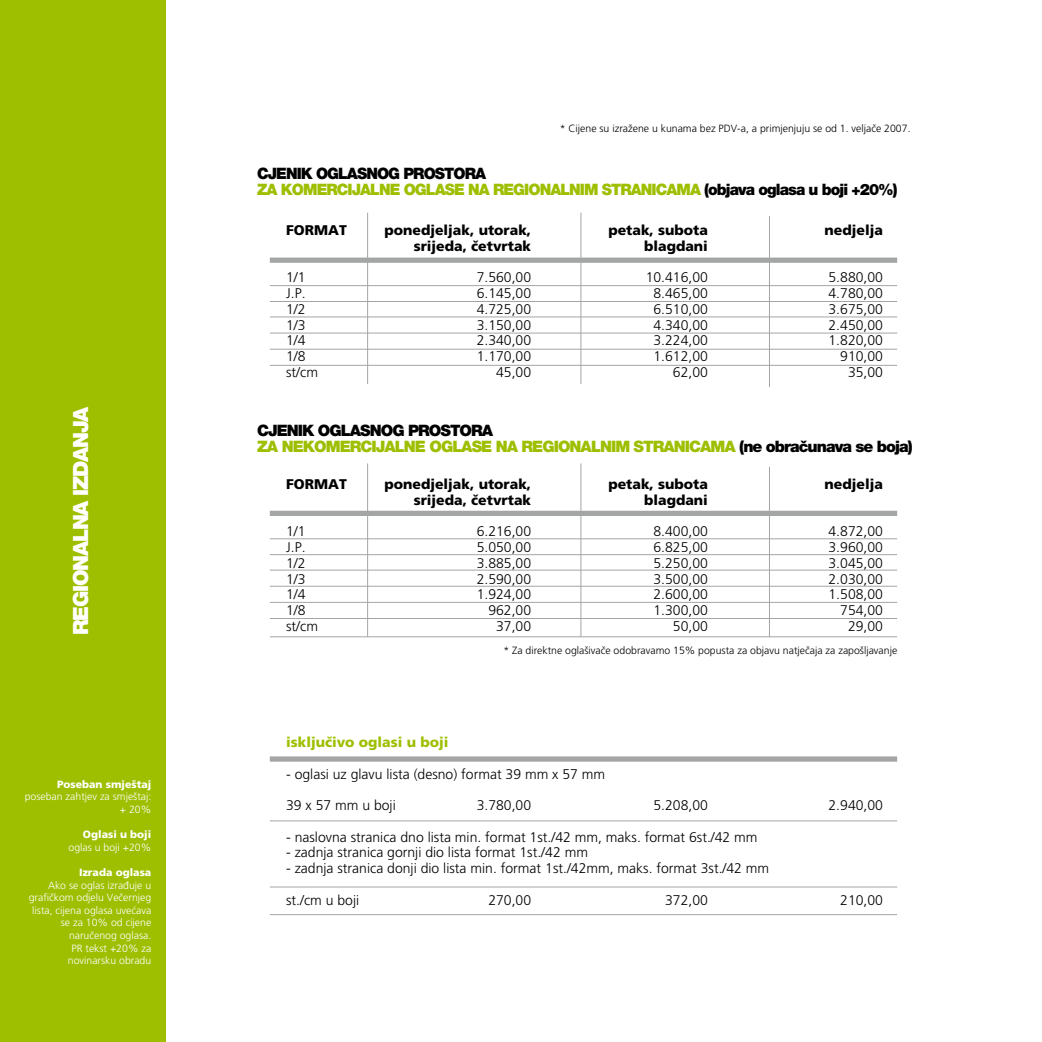
<style>
.page{position:relative;width:1042px;height:1042px;background:#fff}
.page>*{position:absolute;margin:0;border:0;box-sizing:border-box;transform-origin:0 0}
.t1{font:900 21px "VL Helvetica Neue";letter-spacing:-.06em;color:#fff}
.t2{font:900 15.75px/15.8px "VL Helvetica Neue";letter-spacing:-.06em;color:#000}
.t3{font:900 15.75px/15.8px "VL Helvetica Neue";letter-spacing:-.06em;color:#9dbf00}
.t4{font:300 14px "VL Frutiger";color:#000}
.t5{font:900 14px "VL Frutiger";color:#000}
.t6{font:900 14px "VL Frutiger";color:#9dbf00}
.t7{font:300 10.5px/12.6px "VL Frutiger";color:#fff;text-align:right}
.t8{font:300 10.5px "VL Frutiger";color:#000}
.t9{font:900 10.5px "VL Frutiger";color:#fff}
.s1{color:#9dbf00}
.s2{color:#000}
</style>
<div class="page">
<div style="left:0;top:0;width:165px;height:1042px;background:#9dbf00"></div>
<hr style="left:270px;top:285px;width:627px;height:1px;background:#a4a5a5">
<hr style="left:270px;top:301px;width:627px;height:1px;background:#a4a5a5">
<hr style="left:270px;top:316px;width:627px;height:1px;background:#a4a5a5">
<hr style="left:270px;top:333px;width:627px;height:1px;background:#a4a5a5">
<hr style="left:270px;top:349px;width:627px;height:1px;background:#a4a5a5">
<hr style="left:270px;top:365px;width:627px;height:1px;background:#a4a5a5">
<div style="left:270px;top:258px;width:627px;height:5px;background:#a4a5a5"></div>
<hr style="left:367px;top:213px;width:1px;height:171px;background:#a4a5a5">
<hr style="left:580px;top:213px;width:1px;height:171px;background:#a4a5a5">
<hr style="left:769px;top:216px;width:1px;height:171px;background:#a4a5a5">
<hr style="left:270px;top:538px;width:627px;height:1px;background:#a4a5a5">
<hr style="left:270px;top:554px;width:627px;height:1px;background:#a4a5a5">
<hr style="left:270px;top:570px;width:627px;height:1px;background:#a4a5a5">
<hr style="left:270px;top:586px;width:627px;height:1px;background:#a4a5a5">
<hr style="left:270px;top:602px;width:627px;height:1px;background:#a4a5a5">
<hr style="left:270px;top:618px;width:627px;height:1px;background:#a4a5a5">
<div style="left:270px;top:511px;width:627px;height:5px;background:#a4a5a5"></div>
<hr style="left:270px;top:636px;width:627px;height:1px;background:#a4a5a5">
<div style="left:270px;top:756px;width:627px;height:6px;background:#a4a5a5"></div>
<hr style="left:270px;top:820px;width:627px;height:1px;background:#a4a5a5">
<hr style="left:270px;top:914px;width:627px;height:1px;background:#a4a5a5">
<hr style="left:270px;top:886px;width:627px;height:1px;background:#a4a5a5">
<hr style="left:367px;top:463px;width:1px;height:174px;background:#a4a5a5">
<hr style="left:580px;top:463px;width:1px;height:174px;background:#a4a5a5">
<hr style="left:769px;top:467px;width:1px;height:170px;background:#a4a5a5">
<h1 class="t1" style="left:67px;top:635px;width:230px;rotate:-90deg">REGIONALNA IZDANJA</h1>
<p class="t9" style="left:57px;top:778px;width:96px">Poseban smještaj</p>
<p class="t7" style="left:25px;top:790px;width:128px">poseban zahtjev za smještaj: + 20%</p>
<p class="t9" style="left:83px;top:828px;width:70px">Oglasi u boji</p>
<p class="t7" style="left:69px;top:840px;width:84px">oglas u boji +20%</p>
<p class="t9" style="left:79px;top:866px;width:74px">Izrada oglasa</p>
<p class="t7" style="left:29px;top:878px;width:124px">Ako se oglas izrađuje u grafičkom odjelu Večernjeg lista, cijena oglasa uvećava se za 10% od cijene naručenog oglasa.<br>PR tekst +20% za novinarsku obradu</p>
<p class="t8" style="left:560px;top:122px;width:352px">* Cijene su izražene u kunama bez PDV-a, a primjenjuju se od 1. veljače 2007.</p>
<p class="t2" style="left:257px;top:166px;width:642px">CJENIK OGLASNOG PROSTORA<br><span class="s1">ZA KOMERCIJALNE OGLASE NA REGIONALNIM STRANICAMA</span> (objava oglasa u boji +20%)</p>
<p class="t5" style="left:286px;top:222px;width:62px">FORMAT</p>
<p class="t5" style="left:384px;top:222px;width:148px">ponedjeljak, utorak,</p>
<p class="t5" style="left:608px;top:222px;width:101px">petak, subota</p>
<p class="t5" style="left:824px;top:222px;width:60px">nedjelja</p>
<p class="t5" style="left:414px;top:237px;width:119px">srijeda, četvrtak</p>
<p class="t5" style="left:644px;top:237px;width:65px">blagdani</p>
<p class="t4" style="left:286px;top:269px;width:21px">1/1</p>
<p class="t4" style="left:477px;top:269px;width:56px">7.560,00</p>
<p class="t4" style="left:646px;top:269px;width:64px">10.416,00</p>
<p class="t4" style="left:828px;top:269px;width:56px">5.880,00</p>
<p class="t4" style="left:286px;top:285px;width:21px">J.P.</p>
<p class="t4" style="left:477px;top:285px;width:56px">6.145,00</p>
<p class="t4" style="left:653px;top:285px;width:56px">8.465,00</p>
<p class="t4" style="left:828px;top:285px;width:56px">4.780,00</p>
<p class="t4" style="left:286px;top:301px;width:21px">1/2</p>
<p class="t4" style="left:477px;top:301px;width:56px">4.725,00</p>
<p class="t4" style="left:653px;top:301px;width:56px">6.510,00</p>
<p class="t4" style="left:828px;top:301px;width:56px">3.675,00</p>
<p class="t4" style="left:286px;top:316px;width:21px">1/3</p>
<p class="t4" style="left:477px;top:316px;width:56px">3.150,00</p>
<p class="t4" style="left:653px;top:316px;width:56px">4.340,00</p>
<p class="t4" style="left:828px;top:316px;width:56px">2.450,00</p>
<p class="t4" style="left:286px;top:332px;width:21px">1/4</p>
<p class="t4" style="left:477px;top:332px;width:56px">2.340,00</p>
<p class="t4" style="left:653px;top:332px;width:56px">3.224,00</p>
<p class="t4" style="left:828px;top:332px;width:56px">1.820,00</p>
<p class="t4" style="left:286px;top:348px;width:21px">1/8</p>
<p class="t4" style="left:477px;top:348px;width:56px">1.170,00</p>
<p class="t4" style="left:653px;top:348px;width:56px">1.612,00</p>
<p class="t4" style="left:840px;top:348px;width:44px">910,00</p>
<p class="t4" style="left:286px;top:364px;width:33px">st/cm</p>
<p class="t4" style="left:496px;top:364px;width:37px">45,00</p>
<p class="t4" style="left:673px;top:364px;width:37px">62,00</p>
<p class="t4" style="left:848px;top:364px;width:37px">35,00</p>
<p class="t3" style="left:257px;top:423px;width:657px"><span class="s2">CJENIK OGLASNOG PROSTORA<br></span>ZA NEKOMERCIJALNE OGLASE NA REGIONALNIM STRANICAMA <span class="s2">(ne obračunava se boja)</span></p>
<p class="t5" style="left:286px;top:476px;width:62px">FORMAT</p>
<p class="t5" style="left:384px;top:476px;width:148px">ponedjeljak, utorak,</p>
<p class="t5" style="left:608px;top:476px;width:101px">petak, subota</p>
<p class="t5" style="left:824px;top:476px;width:60px">nedjelja</p>
<p class="t5" style="left:414px;top:491px;width:119px">srijeda, četvrtak</p>
<p class="t5" style="left:644px;top:491px;width:65px">blagdani</p>
<p class="t4" style="left:286px;top:523px;width:21px">1/1</p>
<p class="t4" style="left:477px;top:523px;width:56px">6.216,00</p>
<p class="t4" style="left:653px;top:523px;width:56px">8.400,00</p>
<p class="t4" style="left:828px;top:523px;width:56px">4.872,00</p>
<p class="t4" style="left:286px;top:539px;width:21px">J.P.</p>
<p class="t4" style="left:477px;top:539px;width:56px">5.050,00</p>
<p class="t4" style="left:653px;top:539px;width:56px">6.825,00</p>
<p class="t4" style="left:828px;top:539px;width:56px">3.960,00</p>
<p class="t4" style="left:286px;top:555px;width:21px">1/2</p>
<p class="t4" style="left:477px;top:555px;width:56px">3.885,00</p>
<p class="t4" style="left:653px;top:555px;width:56px">5.250,00</p>
<p class="t4" style="left:828px;top:555px;width:56px">3.045,00</p>
<p class="t4" style="left:286px;top:570px;width:21px">1/3</p>
<p class="t4" style="left:477px;top:570px;width:56px">2.590,00</p>
<p class="t4" style="left:653px;top:570px;width:56px">3.500,00</p>
<p class="t4" style="left:828px;top:570px;width:56px">2.030,00</p>
<p class="t4" style="left:286px;top:586px;width:21px">1/4</p>
<p class="t4" style="left:477px;top:586px;width:56px">1.924,00</p>
<p class="t4" style="left:653px;top:586px;width:56px">2.600,00</p>
<p class="t4" style="left:828px;top:586px;width:56px">1.508,00</p>
<p class="t4" style="left:286px;top:602px;width:21px">1/8</p>
<p class="t4" style="left:488px;top:602px;width:44px">962,00</p>
<p class="t4" style="left:653px;top:602px;width:56px">1.300,00</p>
<p class="t4" style="left:840px;top:602px;width:44px">754,00</p>
<p class="t4" style="left:286px;top:618px;width:33px">st/cm</p>
<p class="t4" style="left:496px;top:618px;width:37px">37,00</p>
<p class="t4" style="left:673px;top:618px;width:37px">50,00</p>
<p class="t4" style="left:848px;top:618px;width:37px">29,00</p>
<p class="t8" style="left:503px;top:644px;width:395px">* Za direktne oglašivače odobravamo 15% popusta za objavu natječaja za zapošljavanje</p>
<p class="t6" style="left:286px;top:734px;width:164px">isključivo oglasi u boji</p>
<p class="t4" style="left:286px;top:765px;width:320px">- oglasi uz glavu lista (desno) format 39 mm x 57 mm</p>
<p class="t4" style="left:286px;top:797px;width:111px">39 x 57 mm u boji</p>
<p class="t4" style="left:477px;top:797px;width:56px">3.780,00</p>
<p class="t4" style="left:653px;top:797px;width:56px">5.208,00</p>
<p class="t4" style="left:828px;top:797px;width:56px">2.940,00</p>
<p class="t4" style="left:286px;top:828px;width:473px">- naslovna stranica dno lista min. format 1st./42 mm, maks. format 6st./42 mm</p>
<p class="t4" style="left:286px;top:844px;width:303px">- zadnja stranica gornji dio lista format 1st./42 mm</p>
<p class="t4" style="left:286px;top:860px;width:485px">- zadnja stranica donji dio lista min. format 1st./42mm, maks. format 3st./42 mm</p>
<p class="t4" style="left:286px;top:891px;width:75px">st./cm u boji</p>
<p class="t4" style="left:488px;top:891px;width:44px">270,00</p>
<p class="t4" style="left:665px;top:891px;width:44px">372,00</p>
<p class="t4" style="left:840px;top:891px;width:44px">210,00</p>
</div>
